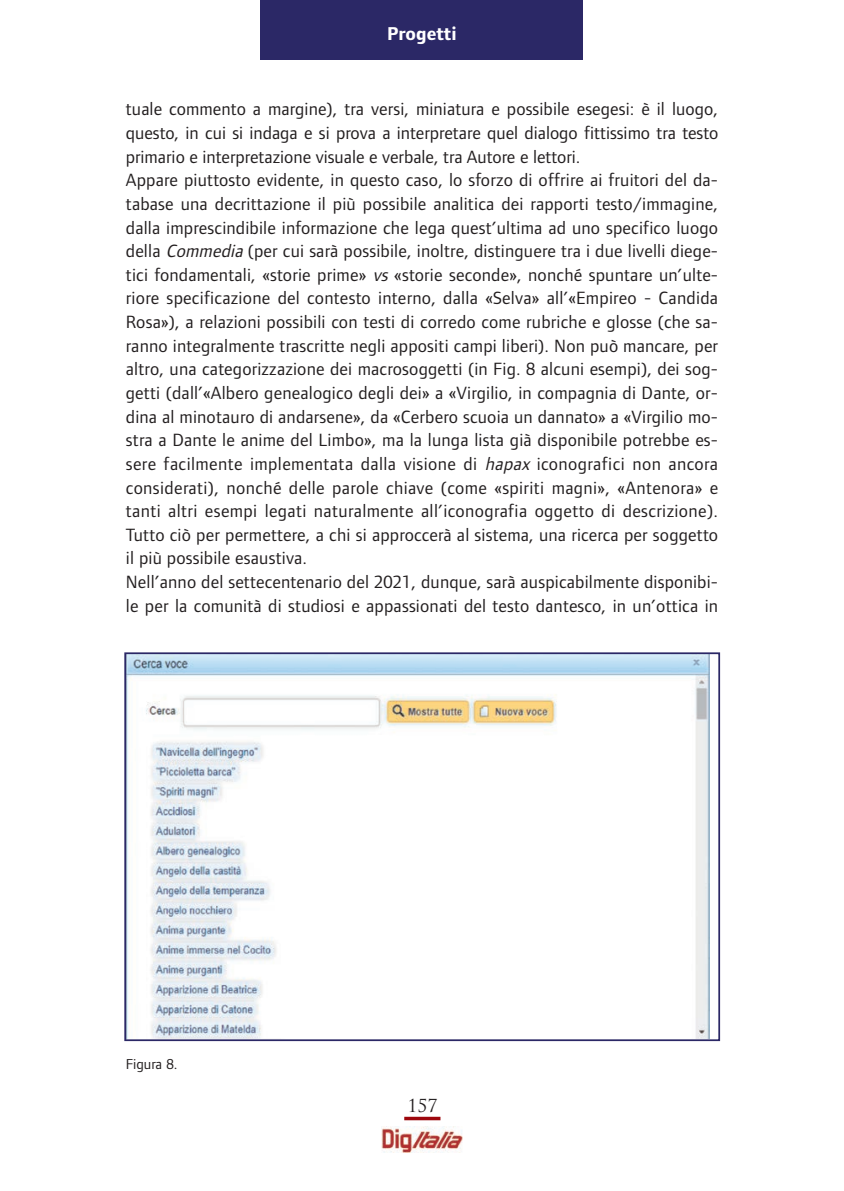
<style>
.page{position:relative;width:844px;height:1191px;background:#fff}
.page>*{position:absolute;margin:0;border:0;box-sizing:border-box;transform-origin:0 0}
.t1{font:700 19.25px "Foundry Form Sans";color:#fff}
.t2{font:18.38px/23.6px "Foundry Form Sans";letter-spacing:.01em;color:#231f20}
.t3{font:17.5px "Trajan Pro";color:#231f20}
.t4{font:14.88px "Foundry Form Sans";color:#231f20}
.s1{font-style:italic}
</style>
<div class="page">
<div style="left:260px;top:0;width:323px;height:60px;background:#2b2866"></div>
<img style="left:381px;top:1126px;width:82px;height:26px">
<svg style="left:404px;top:1116px;width:36px;height:4px"></svg>
<img style="left:127px;top:655px;width:582px;height:383px">
<div style="left:124px;top:652px;width:596px;height:389px;border:2px solid #2b2866"></div>
<p class="t1" style="left:387px;top:23px;width:71px">Progetti</p>
<p class="t2" style="left:126px;top:97px;width:593px">tuale commento a margine), tra versi, miniatura e possibile esegesi: è il luogo, questo, in cui si indaga e si prova a interpretare quel dialogo fittissimo tra testo primario e interpretazione visuale e verbale, tra Autore e lettori.<br>Appare piuttosto evidente, in questo caso, lo sforzo di offrire ai fruitori del da&shy;tabase una decrittazione il più possibile analitica dei rapporti testo/immagine, dalla imprescindibile informazione che lega quest’ultima ad uno specifico luogo della <span class="s1">Commedia</span> (per cui sarà possibile, inoltre, distinguere tra i due livelli diege&shy;tici fondamentali, «storie prime» <span class="s1">vs</span> «storie seconde», nonché spuntare un’ulte&shy;riore specificazione del contesto interno, dalla «Selva» all’«Empireo - Candida Rosa»), a relazioni possibili con testi di corredo come rubriche e glosse (che sa&shy;ranno integralmente trascritte negli appositi campi liberi). Non può mancare, per altro, una categorizzazione dei macrosoggetti (in Fig. 8 alcuni esempi), dei sog&shy;getti (dall’«Albero genealogico degli dei» a «Virgilio, in compagnia di Dante, or&shy;dina al minotauro di andarsene», da «Cerbero scuoia un dannato» a «Virgilio mo&shy;stra a Dante le anime del Limbo», ma la lunga lista già disponibile potrebbe es&shy;sere facilmente implementata dalla visione di <span class="s1">hapax</span> iconografici non ancora considerati), nonché delle parole chiave (come «spiriti magni», «Antenora» e tanti altri esempi legati naturalmente all’iconografia oggetto di descrizione).<br>Tutto ciò per permettere, a chi si approccerà al sistema, una ricerca per soggetto il più possibile esaustiva.<br>Nell’anno del settecentenario del 2021, dunque, sarà auspicabilmente disponibi&shy;le per la comunità di studiosi e appassionati del testo dantesco, in un’ottica in</p>
<p class="t4" style="left:126px;top:1056px;width:53px">Figura 8.</p>
<p class="t3" style="left:407px;top:1095px;width:31px">157</p>
</div>
